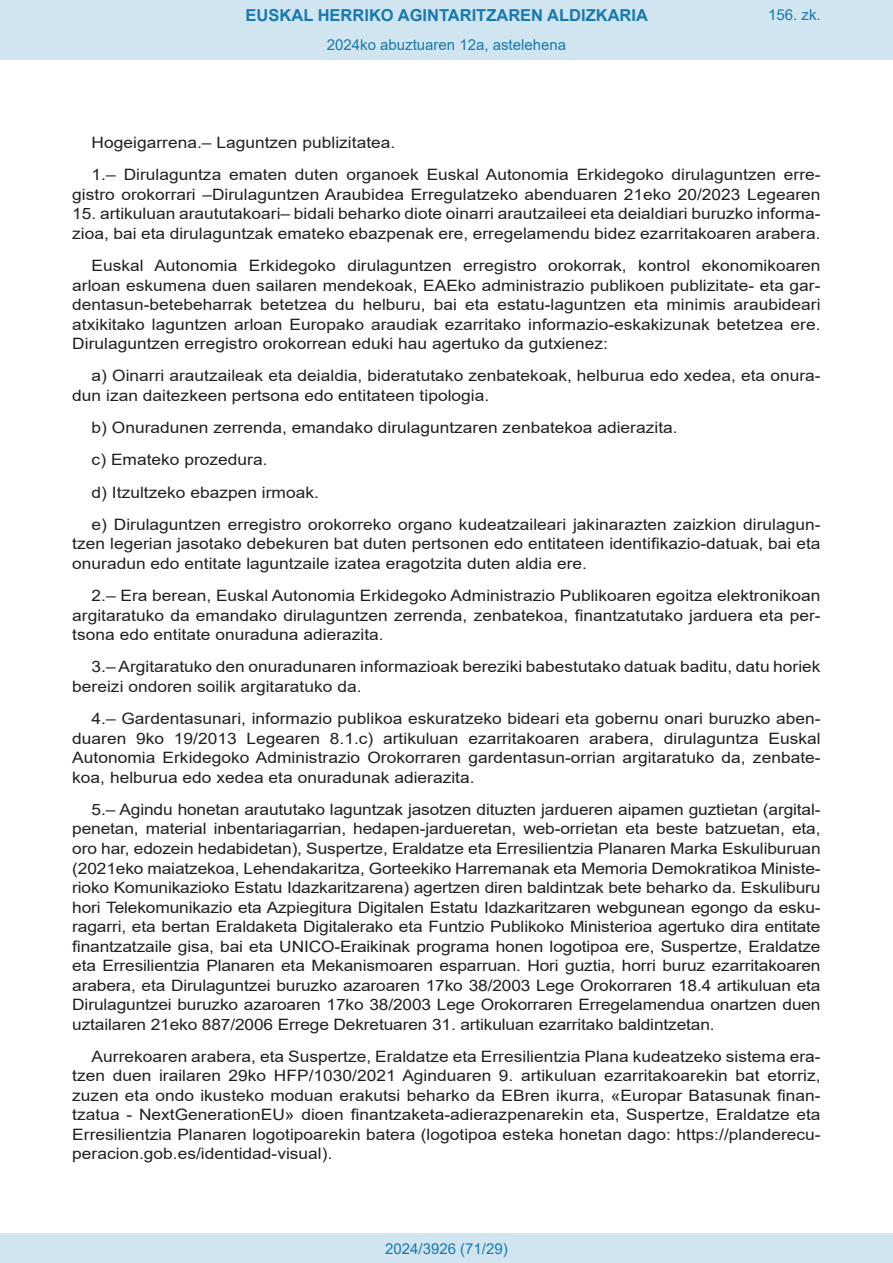
<style>
.page{position:relative;width:893px;height:1263px;background:#fff}
.page>*{position:absolute;margin:0;border:0;box-sizing:border-box;transform-origin:0 0}
.t1{font:700 16.5px "Arial";color:#1879ad}
.BOPVDetalle{font:15.6px/19.5px "Arial";color:#231f20;text-align:justify;scale:1.11 1}
.Paginacion_Centro{font:15px "Arial";color:#1879ad}
</style>
<div class="page">
<div style="left:0;top:0;width:893px;height:60px;background:#d0e5f0"></div>
<div style="left:0;top:1233px;width:893px;height:30px;background:#d0e5f0"></div>
<p class="t1" style="left:246px;top:3px;width:404px">EUSKAL HERRIKO AGINTARITZAREN ALDIZKARIA</p>
<p class="Paginacion_Centro" style="left:327px;top:35px;width:241px">2024ko abuztuaren 12a, astelehena</p>
<p class="Paginacion_Centro" style="left:768px;top:5px;width:54px">156. zk.</p>
<p class="BOPVDetalle" style="left:92px;top:133px;width:275px">Hogeigarrena.– Laguntzen publizitatea.</p>
<p class="BOPVDetalle" style="left:72px;top:165px;width:676px;text-align:right">1.– Dirulaguntza ematen duten organoek Euskal Autonomia Erkidegoko dirulaguntzen erre&shy;gistro orokorrari –Dirulaguntzen Araubidea Erregulatzeko abenduaren 21eko 20/2023 Legearen</p>
<p class="BOPVDetalle" style="left:72px;top:204px;width:676px">15. artikuluan araututakoari– bidali beharko diote oinarri arautzaileei eta deialdiari buruzko informa&shy;zioa, bai eta dirulaguntzak emateko ebazpenak ere, erregelamendu bidez ezarritakoaren arabera.</p>
<p class="BOPVDetalle" style="left:72px;top:256px;width:676px;text-indent:19px">Euskal Autonomia Erkidegoko dirulaguntzen erregistro orokorrak, kontrol ekonomikoaren arloan eskumena duen sailaren mendekoak, EAEko administrazio publikoen publizitate- eta gar&shy;dentasun-betebeharrak betetzea du helburu, bai eta estatu-laguntzen eta minimis araubideari atxikitako laguntzen arloan Europako araudiak ezarritako informazio-eskakizunak betetzea ere.<br>Dirulaguntzen erregistro orokorrean eduki hau agertuko da gutxienez:</p>
<p class="BOPVDetalle" style="left:72px;top:366px;width:676px;text-indent:19px">a) Oinarri arautzaileak eta deialdia, bideratutako zenbatekoak, helburua edo xedea, eta onura&shy;dun izan daitezkeen pertsona edo entitateen tipologia.</p>
<p class="BOPVDetalle" style="left:92px;top:418px;width:529px">b) Onuradunen zerrenda, emandako dirulaguntzaren zenbatekoa adierazita.</p>
<p class="BOPVDetalle" style="left:92px;top:450px;width:160px">c) Emateko prozedura.</p>
<p class="BOPVDetalle" style="left:92px;top:482px;width:206px">d) Itzultzeko ebazpen irmoak.</p>
<p class="BOPVDetalle" style="left:72px;top:515px;width:676px;text-indent:19px">e) Dirulaguntzen erregistro orokorreko organo kudeatzaileari jakinarazten zaizkion dirulagun&shy;tzen legerian jasotako debekuren bat duten pertsonen edo entitateen identifikazio-datuak, bai eta onuradun edo entitate laguntzaile izatea eragotzita duten aldia ere.</p>
<p class="BOPVDetalle" style="left:72px;top:586px;width:676px;text-indent:19px">2.– Era berean, Euskal Autonomia Erkidegoko Administrazio Publikoaren egoitza elektronikoan argitaratuko da emandako dirulaguntzen zerrenda, zenbatekoa, finantzatutako jarduera eta per&shy;tsona edo entitate onuraduna adierazita.</p>
<p class="BOPVDetalle" style="left:72px;top:657px;width:676px;text-indent:19px">3.– Argitaratuko den onuradunaren informazioak bereziki babestutako datuak baditu, datu horiek bereizi ondoren soilik argitaratuko da.</p>
<p class="BOPVDetalle" style="left:72px;top:709px;width:676px;text-indent:19px">4.– Gardentasunari, informazio publikoa eskuratzeko bideari eta gobernu onari buruzko aben&shy;duaren 9ko 19/2013 Legearen 8.1.c) artikuluan ezarritakoaren arabera, dirulaguntza Euskal Autonomia Erkidegoko Administrazio Orokorraren gardentasun-orrian argitaratuko da, zenbate&shy;koa, helburua edo xedea eta onuradunak adierazita.</p>
<p class="BOPVDetalle" style="left:72px;top:800px;width:676px;text-indent:19px">5.– Agindu honetan araututako laguntzak jasotzen dituzten jardueren aipamen guztietan (argital&shy;penetan, material inbentariagarrian, hedapen-jardueretan, web-orrietan eta beste batzuetan, eta, oro har, edozein hedabidetan), Suspertze, Eraldatze eta Erresilientzia Planaren Marka Eskuliburuan (2021eko maiatzekoa, Lehendakaritza, Gorteekiko Harremanak eta Memoria Demokratikoa Ministe&shy;rioko Komunikazioko Estatu Idazkaritzarena) agertzen diren baldintzak bete beharko da. Eskuliburu hori Telekomunikazio eta Azpiegitura Digitalen Estatu Idazkaritzaren webgunean egongo da esku&shy;ragarri, eta bertan Eraldaketa Digitalerako eta Funtzio Publikoko Ministerioa agertuko dira entitate finantzatzaile gisa, bai eta UNICO-Eraikinak programa honen logotipoa ere, Suspertze, Eraldatze eta Erresilientzia Planaren eta Mekanismoaren esparruan. Hori guztia, horri buruz ezarritakoaren arabera, eta Dirulaguntzei buruzko azaroaren 17ko 38/2003 Lege Orokorraren 18.4 artikuluan eta Dirulaguntzei buruzko azaroaren 17ko 38/2003 Lege Orokorraren Erregelamendua onartzen duen uztailaren 21eko 887/2006 Errege Dekretuaren 31. artikuluan ezarritako baldintzetan.</p>
<p class="BOPVDetalle" style="left:72px;top:1046px;width:676px;text-indent:19px">Aurrekoaren arabera, eta Suspertze, Eraldatze eta Erresilientzia Plana kudeatzeko sistema era&shy;tzen duen irailaren 29ko HFP/1030/2021 Aginduaren 9. artikuluan ezarritakoarekin bat etorriz, zuzen eta ondo ikusteko moduan erakutsi beharko da EBren ikurra, «Europar Batasunak finan&shy;tzatua - NextGenerationEU» dioen finantzaketa-adierazpenarekin eta, Suspertze, Eraldatze eta Erresilientzia Planaren logotipoarekin batera (logotipoa esteka honetan dago: https://planderecu&shy;peracion.gob.es/identidad-visual).</p>
<p class="Paginacion_Centro" style="left:385px;top:1238px;width:124px">2024/3926 (71/29)</p>
</div>
